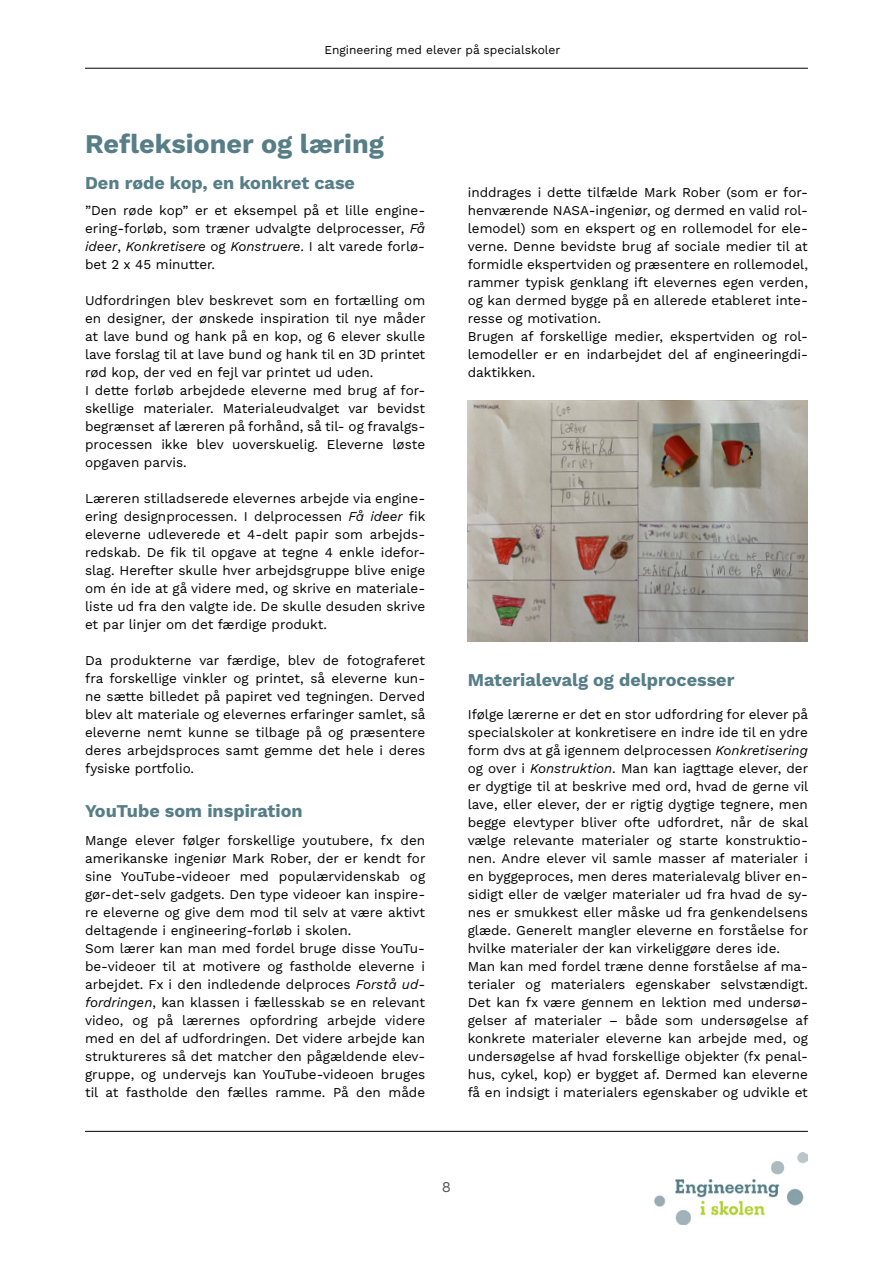
<style>
.page{position:relative;width:893px;height:1263px;background:#fff}
.page>*{position:absolute;margin:0;border:0;box-sizing:border-box;transform-origin:0 0}
.t1{font:700 27px "Work Sans";color:#577e87}
.t2{font:700 18px "Work Sans";color:#577e87}
.t3{font:15px "Work Sans";color:#58595b}
.t4{font:13.5px/18px "Work Sans";color:#000}
.t5{font:12px "Work Sans";color:#000}
.s1{font-style:italic}
</style>
<div class="page">
<img style="left:654px;top:1152px;width:154px;height:73px">
<hr style="left:85px;top:1131px;width:723px;height:1px;background:#000">
<hr style="left:85px;top:68px;width:723px;height:1px;background:#000">
<img style="left:468px;top:400px;width:340px;height:242px">
<p class="t5" style="left:324px;top:40px;width:238px">Engineering med elever på specialskoler</p>
<h1 class="t1" style="left:85px;top:123px;width:300px">Refleksioner og læring</h1>
<h2 class="t2" style="left:85px;top:169px;width:271px">Den røde kop, en konkret case</h2>
<p class="t4" style="left:85px;top:201px;width:342px;text-align:justify">”Den røde kop” er et eksempel på et lille engine&shy;ering-forløb, som træner udvalgte delprocesser, <span class="s1">Få ideer</span>, <span class="s1">Konkretisere</span> og <span class="s1">Konstruere</span>. I alt varede forlø&shy;bet 2 x 45 minutter.</p>
<p class="t4" style="left:85px;top:291px;width:342px">Udfordringen blev beskrevet som en fortælling om en designer, der ønskede inspiration til nye måder at lave bund og hank på en kop, og 6 elever skulle lave forslag til at lave bund og hank til en 3D printet rød kop, der ved en fejl var printet ud uden.<br>I dette forløb arbejdede eleverne med brug af for&shy;skellige materialer. Materialeudvalget var bevidst begrænset af læreren på forhånd, så til- og fravalgs&shy;processen ikke blev uoverskuelig. Eleverne løste opgaven parvis.</p>
<p class="t4" style="left:85px;top:489px;width:342px;text-align:justify">Læreren stilladserede elevernes arbejde via engine&shy;ering designprocessen. I delprocessen <span class="s1">Få ideer</span> fik eleverne udleverede et 4-delt papir som arbejds&shy;redskab. De fik til opgave at tegne 4 enkle idefor&shy;slag. Herefter skulle hver arbejdsgruppe blive enige om én ide at gå videre med, og skrive en materiale&shy;liste ud fra den valgte ide. De skulle desuden skrive et par linjer om det færdige produkt.</p>
<p class="t4" style="left:85px;top:651px;width:342px;text-align:justify">Da produkterne var færdige, blev de fotograferet fra forskellige vinkler og printet, så eleverne kun&shy;ne sætte billedet på papiret ved tegningen. Derved blev alt materiale og elevernes erfaringer samlet, så eleverne nemt kunne se tilbage på og præsentere deres arbejdsproces samt gemme det hele i deres fysiske portfolio.</p>
<h2 class="t2" style="left:85px;top:797px;width:219px">YouTube som inspiration</h2>
<p class="t4" style="left:85px;top:831px;width:342px">Mange elever følger forskellige youtubere, fx den amerikanske ingeniør Mark Rober, der er kendt for sine YouTube-videoer med populærvidenskab og gør-det-selv gadgets. Den type videoer kan inspire&shy;re eleverne og give dem mod til selv at være aktivt deltagende i engineering-forløb i skolen.<br>Som lærer kan man med fordel bruge disse YouTu&shy;be-videoer til at motivere og fastholde eleverne i arbejdet. Fx i den indledende delproces <span class="s1">Forstå ud&shy;fordringen</span>, kan klassen i fællesskab se en relevant video, og på lærernes opfordring arbejde videre med en del af udfordringen. Det videre arbejde kan struktureres så det matcher den pågældende elev&shy;gruppe, og undervejs kan YouTube-videoen bruges til at fastholde den fælles ramme. På den måde</p>
<p class="t4" style="left:468px;top:183px;width:342px">inddrages i dette tilfælde Mark Rober (som er for&shy;henværende NASA-ingeniør, og dermed en valid rol&shy;lemodel) som en ekspert og en rollemodel for ele&shy;verne. Denne bevidste brug af sociale medier til at formidle ekspertviden og præsentere en rollemodel, rammer typisk genklang ift elevernes egen verden, og kan dermed bygge på en allerede etableret inte&shy;resse og motivation.<br>Brugen af forskellige medier, ekspertviden og rol&shy;lemodeller er en indarbejdet del af engineeringdi&shy;daktikken.</p>
<h2 class="t2" style="left:468px;top:666px;width:268px">Materialevalg og delprocesser</h2>
<p class="t4" style="left:468px;top:705px;width:342px">Ifølge lærerne er det en stor udfordring for elever på specialskoler at konkretisere en indre ide til en ydre form dvs at gå igennem delprocessen <span class="s1">Konkretisering </span>og over i <span class="s1">Konstruktion</span>. Man kan iagttage elever, der er dygtige til at beskrive med ord, hvad de gerne vil lave, eller elever, der er rigtig dygtige tegnere, men begge elevtyper bliver ofte udfordret, når de skal vælge relevante materialer og starte konstruktio&shy;nen. Andre elever vil samle masser af materialer i en byggeproces, men deres materialevalg bliver en&shy;sidigt eller de vælger materialer ud fra hvad de sy&shy;nes er smukkest eller måske ud fra genkendelsens glæde. Generelt mangler eleverne en forståelse for hvilke materialer der kan virkeliggøre deres ide.<br>Man kan med fordel træne denne forståelse af ma&shy;terialer og materialers egenskaber selvstændigt.<br>Det kan fx være gennem en lektion med undersø&shy;gelser af materialer – både som undersøgelse af konkrete materialer eleverne kan arbejde med, og undersøgelse af hvad forskellige objekter (fx penal&shy;hus, cykel, kop) er bygget af. Dermed kan eleverne få en indsigt i materialers egenskaber og udvikle et</p>
<p class="t3" style="left:442px;top:1175px;width:11px">8</p>
</div>
